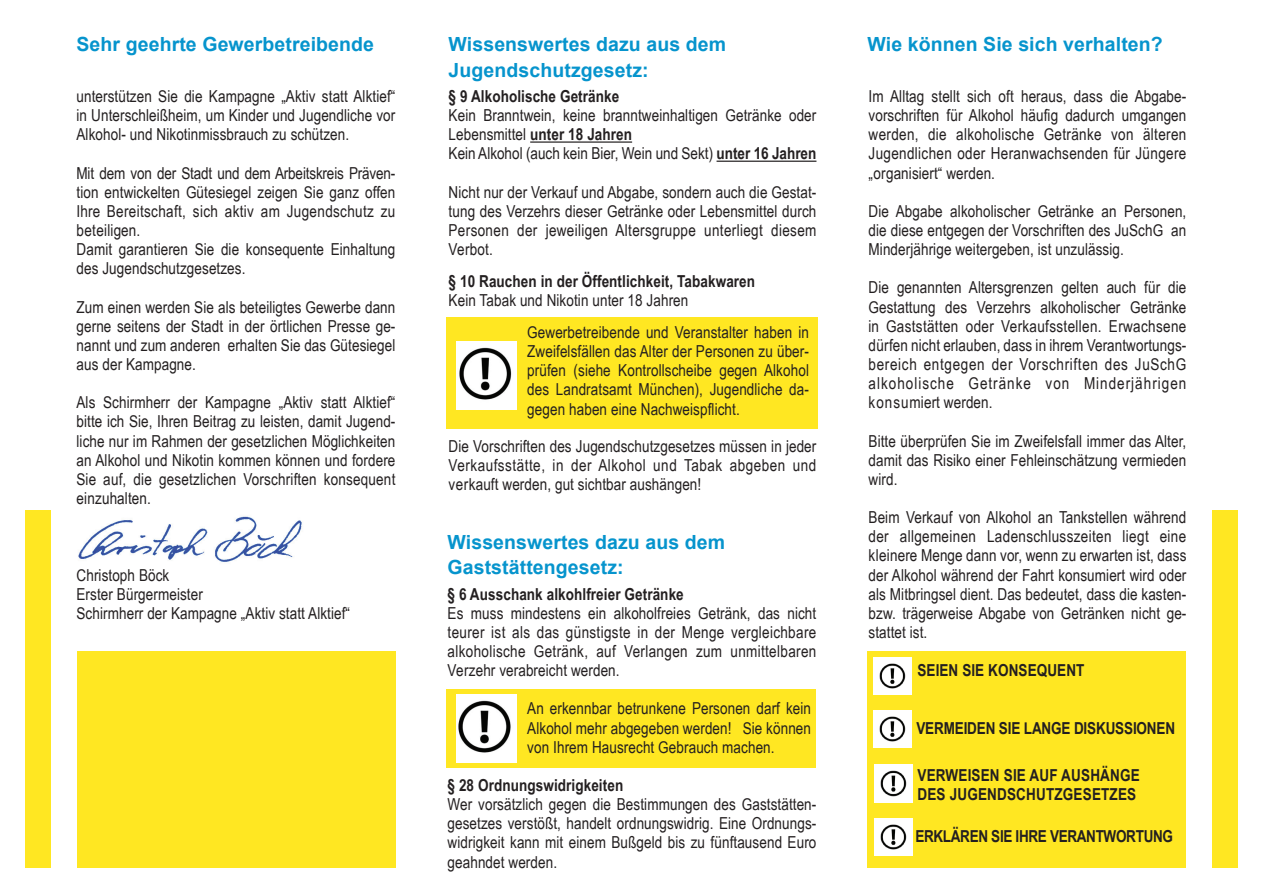
<style>
.page{position:relative;width:1263px;height:893px;background:#fff}
.page>*{position:absolute;margin:0;border:0;box-sizing:border-box;transform-origin:0 0}
.t1{font:700 19.5px/25.5px "Arial";letter-spacing:.005em;color:#0694cd}
.t2{font:16.5px/19.2px "USH Arial Narrow";letter-spacing:.005em;color:#231f20;text-align:justify}
.t3{font:700 16.5px/19.2px "USH Bold Arial Narrow";letter-spacing:.005em;color:#231f20}
.t4{font:700 16.5px "USH Bold Arial Narrow";letter-spacing:-.02em;color:#231f20}
.s1{font-family:"USH Arial Narrow";font-weight:400}
.s2{font-family:"USH Bold Arial Narrow";font-weight:700}
</style>
<div class="page">
<div style="left:1212px;top:510px;width:25px;height:357px;background:#ffe722"></div>
<hr style="left:530px;top:141px;width:102px;height:2px;background:#231f20">
<hr style="left:716px;top:161px;width:100px;height:1px;background:#231f20">
<div style="left:446px;top:317px;width:371px;height:111px;background:#ffe722"></div>
<img style="left:456px;top:341px;width:61px;height:68px">
<div style="left:446px;top:689px;width:370px;height:78px;background:#ffe722"></div>
<img style="left:456px;top:694px;width:61px;height:68px">
<div style="left:867px;top:651px;width:319px;height:216px;background:#ffe722"></div>
<img style="left:875px;top:765px;width:37px;height:37px">
<img style="left:874px;top:711px;width:37px;height:37px">
<img style="left:874px;top:658px;width:37px;height:37px">
<img style="left:875px;top:818px;width:37px;height:37px">
<div style="left:26px;top:510px;width:25px;height:357px;background:#ffe722"></div>
<img style="left:78px;top:516px;width:224px;height:46px">
<div style="left:77px;top:651px;width:318px;height:216px;background:#ffe722"></div>
<p class="t1" style="left:77px;top:32px;width:299px">Sehr geehrte Gewerbetreibende</p>
<p class="t1" style="left:449px;top:32px;width:279px">Wissenswertes dazu aus dem<br>Jugendschutzgesetz:</p>
<p class="t2" style="left:77px;top:86px;width:320px">unterstützen Sie die Kampagne „Aktiv statt Alktief“ in Unterschleißheim, um Kinder und Jugendliche vor Alkohol- und Nikotinmissbrauch zu schützen.</p>
<p class="t2" style="left:77px;top:163px;width:320px;text-align:left">Mit dem von der Stadt und dem Arbeitskreis Präven&shy;tion entwickelten Gütesiegel zeigen Sie ganz offen Ihre Bereitschaft, sich aktiv am Jugendschutz zu beteiligen.<br>Damit garantieren Sie die konsequente Einhaltung des Jugendschutzgesetzes.</p>
<p class="t2" style="left:77px;top:297px;width:320px">Zum einen werden Sie als beteiligtes Gewerbe dann gerne seitens der Stadt in der örtlichen Presse ge&shy;nannt und zum anderen erhalten Sie das Gütesiegel aus der Kampagne.</p>
<p class="t2" style="left:77px;top:392px;width:320px">Als Schirmherr der Kampagne „Aktiv statt Alktief“ bitte ich Sie, Ihren Beitrag zu leisten, damit Jugend&shy;liche nur im Rahmen der gesetzlichen Möglichkeiten an Alkohol und Nikotin kommen können und fordere Sie auf, die gesetzlichen Vorschriften konsequent einzuhalten.</p>
<p class="t2" style="left:77px;top:564px;width:275px;text-align:left">Christoph Böck<br>Erster Bürgermeister<br>Schirmherr der Kampagne „Aktiv statt Alktief“</p>
<p class="t3" style="left:449px;top:86px;width:172px">§ 9 ALKOHOLISCHE GETRÄNKE</p>
<p class="t2" style="left:449px;top:105px;width:369px">Kein Branntwein, keine branntweinhaltigen Getränke oder</p>
<p class="t3" style="left:449px;top:124px;width:185px"><span class="s1">Lebensmittel</span> UNTER 18 JAHREN</p>
<p class="t2" style="left:449px;top:143px;width:369px">Kein Alkohol (auch kein Bier, Wein und Sekt) <span class="s2">UNTER 16 JAHREN</span></p>
<p class="t2" style="left:449px;top:182px;width:369px">Nicht nur der Verkauf und Abgabe, sondern auch die Gestat&shy;tung des Verzehrs dieser Getränke oder Lebensmittel durch Personen der jeweiligen Altersgruppe unterliegt diesem Verbot.</p>
<p class="t3" style="left:449px;top:271px;width:308px">§ 10 RAUCHEN IN DER ÖFFENTLICHKEIT, TABAKWAREN</p>
<p class="t2" style="left:449px;top:290px;width:241px">Kein Tabak und Nikotin unter 18 Jahren</p>
<p class="t2" style="left:527px;top:322px;width:283px">Gewerbetreibende und Veranstalter haben in Zweifelsfällen das Alter der Personen zu über&shy;prüfen (siehe Kontrollscheibe gegen Alkohol des Landratsamt München), Jugendliche da&shy;gegen haben eine Nachweispflicht.</p>
<p class="t2" style="left:449px;top:436px;width:369px">Die Vorschriften des Jugendschutzgesetzes müssen in jeder Verkaufsstätte, in der Alkohol und Tabak abgeben und verkauft werden, gut sichtbar aushängen!</p>
<p class="t1" style="left:448px;top:529px;width:279px">Wissenswertes dazu aus dem<br>Gaststättengesetz:</p>
<p class="t3" style="left:448px;top:583px;width:238px">§ 6 AUSSCHANK ALKOHLFREIER GETRÄNKE</p>
<p class="t2" style="left:448px;top:603px;width:370px">Es muss mindestens ein alkoholfreies Getränk, das nicht teurer ist als das günstigste in der Menge vergleichbare alkoholische Getränk, auf Verlangen zum unmittelbaren Verzehr verabreicht werden.</p>
<p class="t2" style="left:527px;top:698px;width:285px">An erkennbar betrunkene Personen darf kein Alkohol mehr abgegeben werden! Sie können von Ihrem Hausrecht Gebrauch machen.</p>
<p class="t3" style="left:448px;top:775px;width:177px">§ 28 ORDNUNGSWIDRIGKEITEN</p>
<p class="t2" style="left:448px;top:794px;width:370px">Wer vorsätzlich gegen die Bestimmungen des Gaststätten&shy;gesetzes verstößt, handelt ordnungswidrig. Eine Ordnungs&shy;widrigkeit kann mit einem Bußgeld bis zu fünftausend Euro geahndet werden.</p>
<p class="t1" style="left:867px;top:32px;width:297px">Wie können Sie sich verhalten?</p>
<p class="t2" style="left:868px;top:86px;width:319px">Im Alltag stellt sich oft heraus, dass die Abgabe&shy;vorschriften für Alkohol häufig dadurch umgangen werden, die alkoholische Getränke von älteren Jugendlichen oder Heranwachsenden für Jüngere „organisiert“ werden.</p>
<p class="t2" style="left:868px;top:201px;width:319px">Die Abgabe alkoholischer Getränke an Personen, die diese entgegen der Vorschriften des JuSchG an Minderjährige weitergeben, ist unzulässig.</p>
<p class="t2" style="left:868px;top:277px;width:319px">Die genannten Altersgrenzen gelten auch für die Gestattung des Verzehrs alkoholischer Getränke in Gaststätten oder Verkaufsstellen. Erwachsene dürfen nicht erlauben, dass in ihrem Verantwortungs&shy;bereich entgegen der Vorschriften des JuSchG alkoholische Getränke von Minderjährigen konsumiert werden.</p>
<p class="t2" style="left:868px;top:430px;width:319px">Bitte überprüfen Sie im Zweifelsfall immer das Alter, damit das Risiko einer Fehleinschätzung vermieden wird.</p>
<p class="t2" style="left:868px;top:507px;width:319px">Beim Verkauf von Alkohol an Tankstellen während der allgemeinen Ladenschlusszeiten liegt eine kleinere Menge dann vor, wenn zu erwarten ist, dass der Alkohol während der Fahrt konsumiert wird oder als Mitbringsel dient. Das bedeutet, dass die kasten&shy;bzw. trägerweise Abgabe von Getränken nicht ge&shy;stattet ist.</p>
<p class="t3" style="left:917px;top:660px;width:165px">SEIEN SIE KONSEQUENT</p>
<p class="t3" style="left:916px;top:717px;width:208px">VERMEIDEN SIE LANGE DISKUSSIO</p>
<p class="t3" style="left:1147px;top:717px;width:30px">NEN</p>
<p class="t3" style="left:917px;top:765px;width:224px">VERWEISEN SIE AUF AUSHÄNGE<br>DES JUGENDSCHUTZGESETZES</p>
<p class="t4" style="left:915px;top:824px;width:257px">ERKLÄREN SI E IHRE VERANTWORTUNG</p>
</div>
